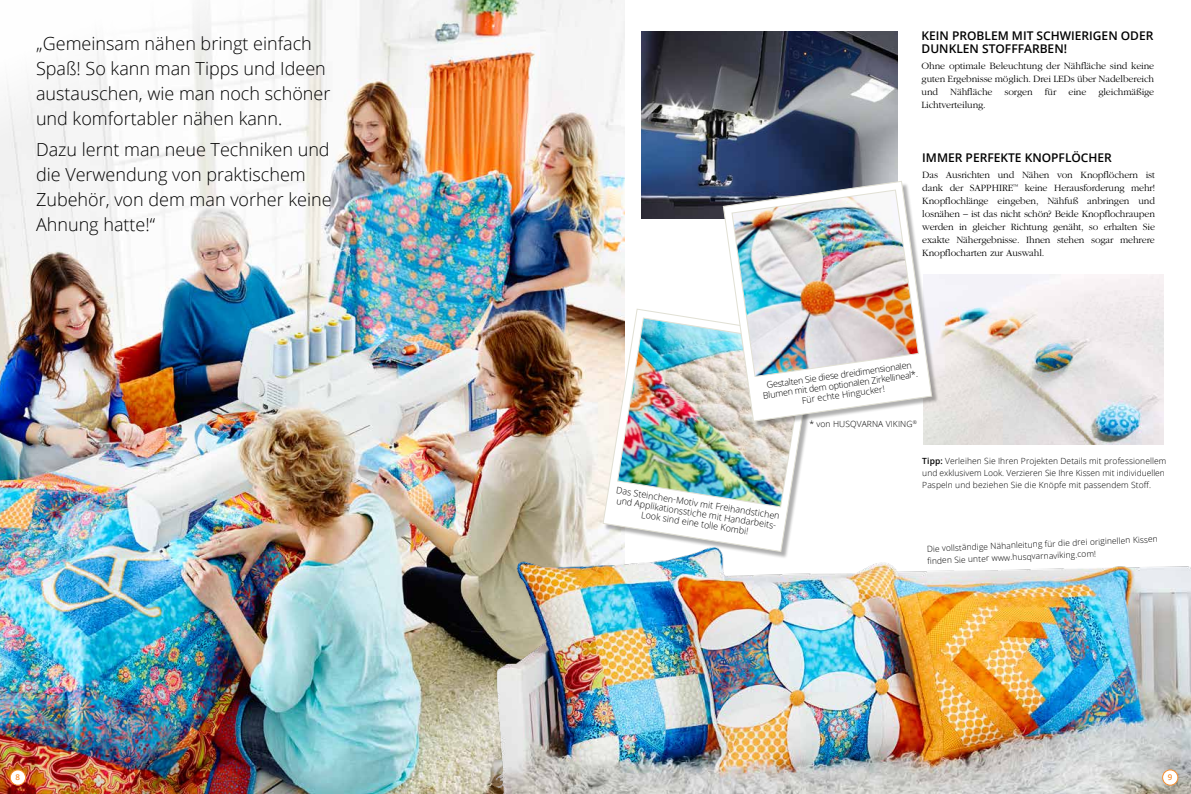
<style>
.page{position:relative;width:1191px;height:794px;background:#fff}
.page>*{position:absolute;margin:0;border:0;box-sizing:border-box;transform-origin:0 0}
.t1{font:300 18px/25px "Open Sans";color:#000}
.t2{font:600 12px/13px "Open Sans";color:#000}
.t3{font:300 10px/13px "ITC Garamond Std";letter-spacing:-.015em;color:#000;text-align:justify}
.t4{font:300 9px/10px "Open Sans";color:#000;text-align:center}
.t5{font:300 8.5px/12px "Open Sans";letter-spacing:.01em;color:#000}
.t6{font:600 8px "Open Sans";color:#f78f2f}
.s1{font-weight:600}
</style>
<div class="page">
<img style="left:0;top:0;width:625px;height:794px">
<img style="left:923px;top:274px;width:240px;height:170px">
<img style="left:641px;top:31px;width:256px;height:158px">
<img style="left:478px;top:542px;width:713px;height:252px">
<div style="left:604px;top:310px;width:218px;height:248px;background:#000;opacity:.31"></div>
<svg style="left:602px;top:308px;width:213px;height:244px"></svg>
<div style="left:724px;top:182px;width:215px;height:246px;background:#000;opacity:.31"></div>
<svg style="left:722px;top:181px;width:210px;height:241px"></svg>
<img style="left:617px;top:189px;width:302px;height:318px">
<div style="left:10px;top:770px;width:16px;height:15px;background:#fff;border-radius:50%"></div>
<div style="left:10px;top:769px;width:16px;height:16px;border:1px solid #f78f2f;border-radius:50%"></div>
<div style="left:1162px;top:770px;width:15px;height:15px;background:#fff;border-radius:50%"></div>
<div style="left:1162px;top:769px;width:16px;height:16px;border:1px solid #f78f2f;border-radius:50%"></div>
<h1 class="t1" style="left:36px;top:30px;width:296px">„Gemeinsam nähen bringt einfach<br>Spaß! So kann man Tipps und Ideen austauschen, wie man noch schöner und komfortabler nähen kann.</h1>
<h1 class="t1" style="left:36px;top:136px;width:297px">Dazu lernt man neue Techniken und die Verwendung von praktischem<br>Zubehör, von dem man vorher keine<br>Ahnung hatte!“</h1>
<p class="t2" style="left:921px;top:29px;width:233px">KEIN PROBLEM MIT SCHWIERIGEN ODER<br>DUNKLEN STOFFFARBEN!</p>
<p class="t3" style="left:921px;top:60px;width:234px">Ohne optimale Beleuchtung der Nähfläche sind keine guten Ergebnisse möglich. Drei LEDs über Nadelbereich und Nähfläche sorgen für eine gleichmäßige Lichtverteilung.</p>
<p class="t2" style="left:922px;top:151px;width:191px">IMMER PERFEKTE KNOPFLÖCHER</p>
<p class="t3" style="left:922px;top:168px;width:234px">Das Ausrichten und Nähen von Knopflöchern ist dank der SAPPHIRE<sup>™</sup> keine Herausforderung mehr!<br>Knopflochlänge eingeben, Nähfuß anbringen und losnähen – ist das nicht schön? Beide Knopflochraupen werden in gleicher Richtung genäht, so erhalten Sie exakte Nähergebnisse. Ihnen stehen sogar mehrere Knopflocharten zur Auswahl.</p>
<p class="t4" style="left:761px;top:380px;width:158px;rotate:-8deg">Gestalten Sie diese dreidimensionalen<br>Blumen mit dem optionalen Zirkellineal*.<br>Für echte Hingucker!</p>
<p class="t5" style="left:809px;top:417px;width:109px">* von HUSQVARNA VIKING<sup>®</sup></p>
<p class="t4" style="left:617px;top:485px;width:167px;rotate:9deg">Das Steinchen-Motiv mit Freihandstichen und Applikationsstiche mit Handarbeits-<br>Look sind eine tolle Kombi!</p>
<p class="t5" style="left:922px;top:454px;width:245px"><span class="s1">Tipp:</span> Verleihen Sie Ihren Projekten Details mit professionellem und exklusivem Look. Verzieren Sie Ihre Kissen mit individuellen<br>Paspeln und beziehen Sie die Knöpfe mit passendem Stoff.</p>
<p class="t5" style="left:926px;top:544px;width:233px;rotate:-3deg">Die vollständige Nähanleitung für die drei originellen Kissen fi nden Sie unter www.husqvarnaviking.com!</p>
<p class="t6" style="left:15px;top:771px;width:6px">8</p>
<p class="t6" style="left:1167px;top:771px;width:6px">9</p>
</div>
